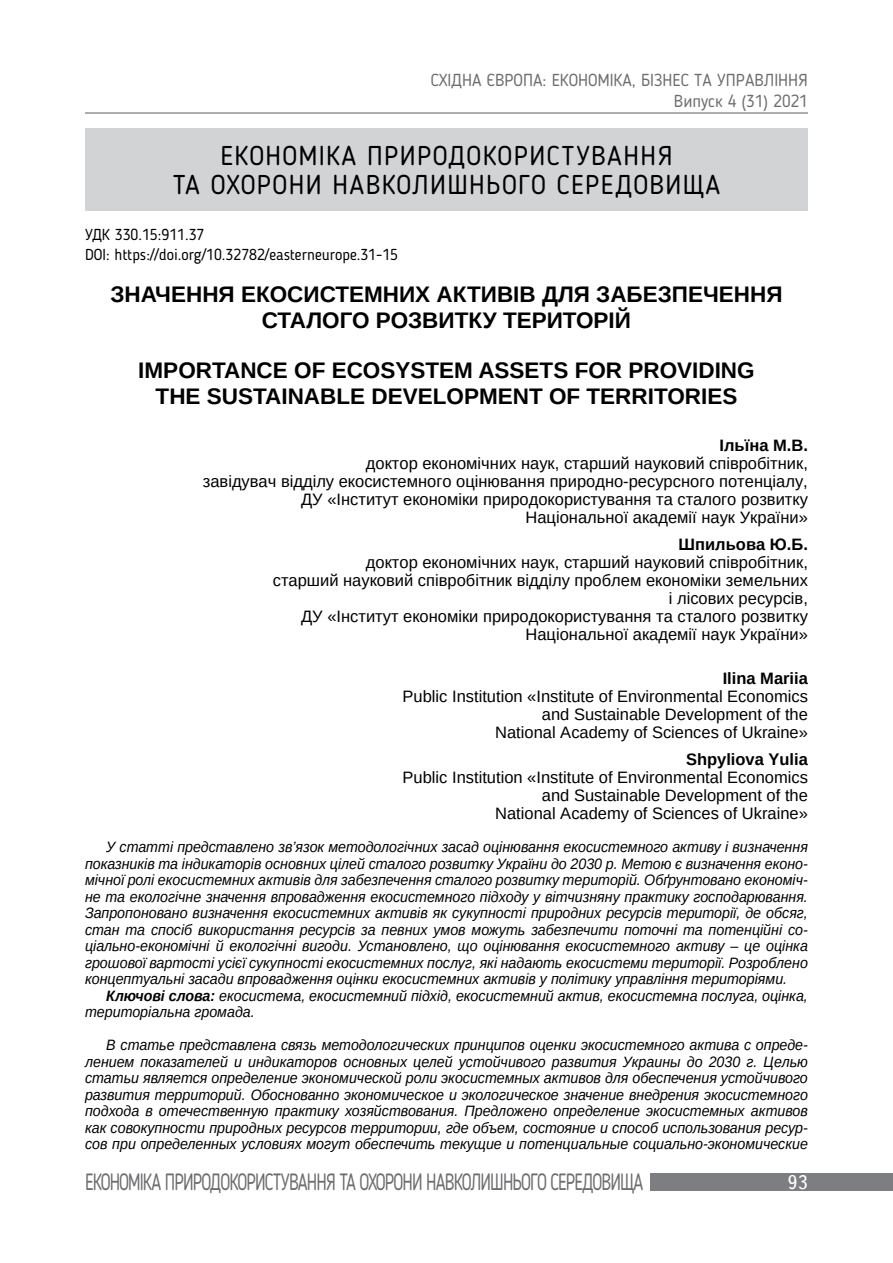
<style>
.page{position:relative;width:893px;height:1263px;background:#fff}
.page>*{position:absolute;margin:0;border:0;box-sizing:border-box;transform-origin:0 0}
.t1{font:27px/28.5px "Blogger Sans";letter-spacing:.05em;color:#000;text-align:center}
.t2{font:23.4px "Blogger Sans";letter-spacing:-.05em;color:#6d6e71;scale:.77 1}
.t3{font:700 22.5px/25.5px "Arimo";color:#000;text-align:center}
.t4{font:19.5px "Ukrainian Text";color:#fff}
.t5{font:17.25px/20.7px "Blogger Sans";color:#6d6e71;text-align:right}
.t6{font:16.5px/18px "Arimo";color:#000;text-align:right}
.t7{font:700 16.5px "Arimo";color:#000}
.t8{font:15.75px/20.1px "Blogger Sans";color:#000}
.t9{font:italic 15px/16.5px "Arimo";color:#000;text-align:justify;scale:.95 1}
.s1{font-weight:700}
</style>
<div class="page">
<hr style="left:85px;top:112px;width:723px;height:2px;background:#6d6e71">
<div style="left:651px;top:1173px;width:242px;height:18px;background:#7d7e81"></div>
<div style="left:85px;top:128px;width:723px;height:82px;background:#d1d3d4"></div>
<p class="t5" style="left:431px;top:69px;width:379px">СХІДНА ЄВРОПА: ЕКОНОМІКА, БІЗНЕС ТА УПРАВЛІННЯ<br>Випуск 4 (31) 2021</p>
<h1 class="t1" style="left:173px;top:141px;width:549px">ЕКОНОМІКА ПРИРОДОКОРИСТУВАННЯ<br>ТА ОХОРОНИ НАВКОЛИШНЬОГО СЕРЕДОВИЩА</h1>
<p class="t8" style="left:85px;top:224px;width:315px">УДК 330.15:911.37<br>DOI: https://doi.org/10.32782/easterneurope.31-15</p>
<h3 class="t3" style="left:110px;top:282px;width:674px">ЗНАЧЕННЯ ЕКОСИСТЕМНИХ АКТИВІВ ДЛЯ ЗАБЕЗПЕЧЕННЯ<br>СТАЛОГО РОЗВИТКУ ТЕРИТОРІЙ</h3>
<h3 class="t3" style="left:138px;top:358px;width:618px">IMPORTANCE OF ECOSYSTEM ASSETS FOR PROVIDING<br>THE SUSTAINABLE DEVELOPMENT OF TERRITORIES</h3>
<p class="t7" style="left:719px;top:434px;width:90px">Ільїна М.В.</p>
<p class="t6" style="left:203px;top:455px;width:607px">доктор економічних наук, старший науковий співробітник,<br>завідувач відділу екосистемного оцінювання природно-ресурсного потенціалу, ДУ «Інститут економіки природокористування та сталого розвитку Національної академії наук України»</p>
<p class="t7" style="left:679px;top:533px;width:131px">Шпильова Ю.Б.</p>
<p class="t6" style="left:273px;top:553px;width:537px">доктор економічних наук, старший науковий співробітник,<br>старший науковий співробітник відділу проблем економіки земельних і лісових ресурсів,<br>ДУ «Інститут економіки природокористування та сталого розвитку Національної академії наук України»</p>
<p class="t7" style="left:723px;top:667px;width:87px">Ilina Mariia</p>
<p class="t6" style="left:403px;top:688px;width:407px">Public Institution «Institute of Environmental Economics and Sustainable Development of the<br>National Academy of Sciences of Ukraine»</p>
<p class="t7" style="left:686px;top:748px;width:123px">Shpyliova Yulia</p>
<p class="t6" style="left:403px;top:768px;width:407px">Public Institution «Institute of Environmental Economics and Sustainable Development of the<br>National Academy of Sciences of Ukraine»</p>
<p class="t9" style="left:85px;top:838px;width:762px;text-indent:21px">У статті представлено зв’язок методологічних засад оцінювання екосистемного активу і визначення показників та індикаторів основних цілей сталого розвитку України до 2030 р. Метою є визначення еконо&shy;мічної ролі екосистемних активів для забезпечення сталого розвитку територій. Обґрунтовано економіч&shy;не та екологічне значення впровадження екосистемного підходу у вітчизняну практику господарювання.<br>Запропоновано визначення екосистемних активів як сукупності природних ресурсів території, де обсяг, стан та спосіб використання ресурсів за певних умов можуть забезпечити поточні та потенційні со&shy;ціально-економічні й екологічні вигоди. Установлено, що оцінювання екосистемного активу – це оцінка грошової вартості усієї сукупності екосистемних послуг, які надають екосистеми території. Розроблено концептуальні засади впровадження оцінки екосистемних активів у політику управління територіями.</p>
<p class="t9" style="left:85px;top:987px;width:762px;text-indent:21px"><span class="s1">Ключові слова:</span> екосистема, екосистемний підхід, екосистемний актив, екосистемна послуга, оцінка, територіальна громада.</p>
<p class="t9" style="left:85px;top:1037px;width:762px;text-indent:21px">В статье представлена связь методологических принципов оценки экосистемного актива с опреде&shy;лением показателей и индикаторов основных целей устойчивого развития Украины до 2030 г. Целью статьи является определение экономической роли экосистемных активов для обеспечения устойчивого развития территорий. Обоснованно экономическое и экологическое значение внедрения экосистемного подхода в отечественную практику хозяйствования. Предложено определение экосистемных активов как совокупности природных ресурсов территории, где объем, состояние и способ использования ресур&shy;сов при определенных условиях могут обеспечить текущие и потенциальные социально-экономические</p>
<h2 class="t2" style="left:85px;top:1168px;width:726px">ЕКОНОМІКА ПРИРОДОКОРИСТУВАННЯ ТА ОХОРОНИ НАВКОЛИШНЬОГО СЕРЕДОВИЩА</h2>
<h3 class="t4" style="left:787px;top:1172px;width:22px">93</h3>
</div>
